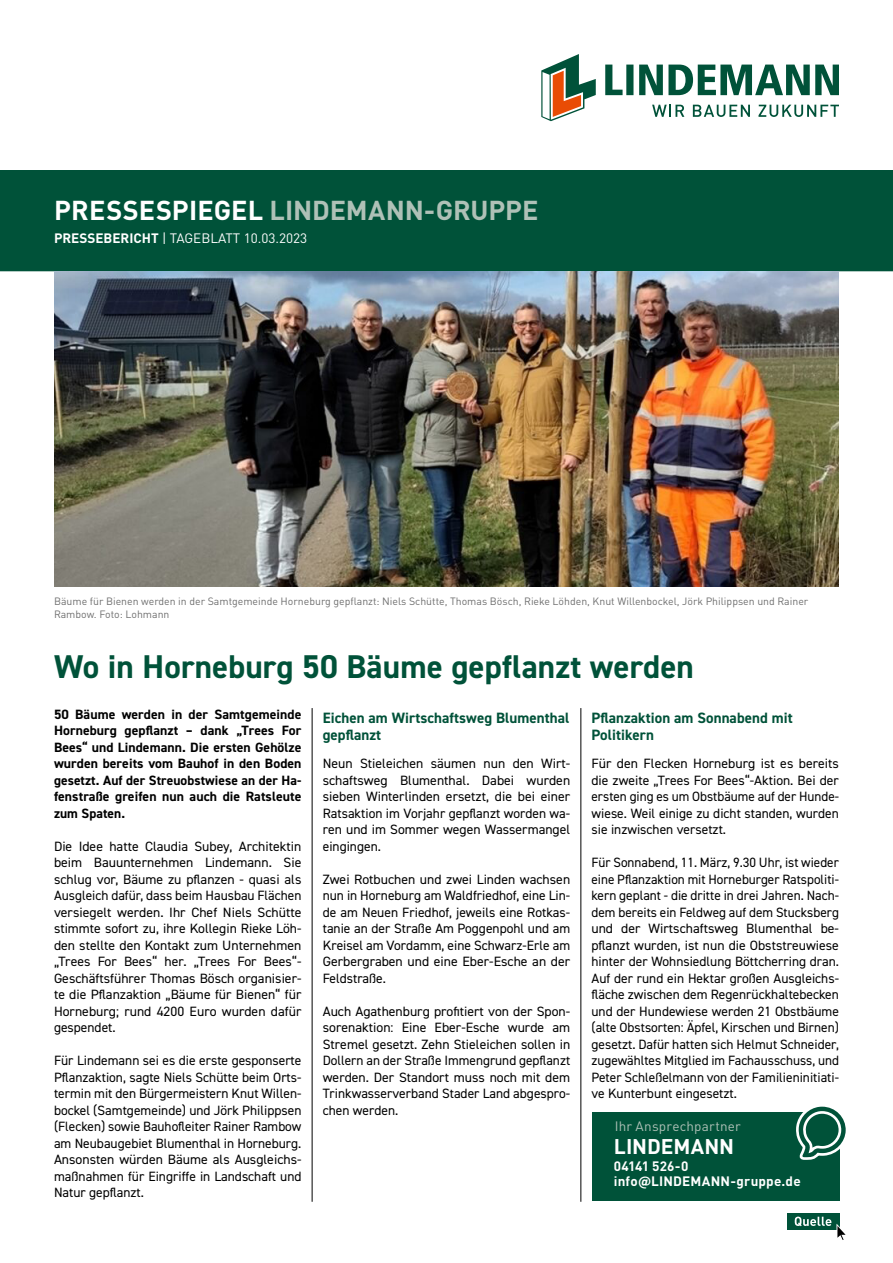
<style>
.page{position:relative;width:893px;height:1263px;background:#fff}
.page>*{position:absolute;margin:0;border:0;box-sizing:border-box;transform-origin:0 0}
.t1{font:700 33px "DIN2014";letter-spacing:.005em;color:#005239}
.t2{font:700 27px "DINOT";color:#afc1b7}
.t3{font:700 21px "DINOT";letter-spacing:-.005em;color:#fff}
.t4{font:700 15px/16.5px "DIN2014";letter-spacing:.005em;color:#005239}
.t5{font:13.5px/16.5px "DIN2014";color:#000;text-align:justify}
.t6{font:700 13.5px/16.5px "DIN2014";letter-spacing:.005em;color:#000;text-align:justify}
.t7{font:700 13.5px/14.7px "DINOT";letter-spacing:.01em;color:#fff}
.t8{font:13.5px "DINOT";color:#fff}
.t9{font:13.5px "DINOT";letter-spacing:.01em;color:#afc1b7}
.t10{font:10.5px/12.6px "DINOT";color:#6e6e6e}
.s1{color:#fff}
.s2{font-weight:700}
</style>
<div class="page">
<div style="left:0;top:171px;width:893px;height:101px;background:#005239"></div>
<svg style="left:605px;top:65px;width:234px;height:30px"></svg>
<svg style="left:652px;top:105px;width:32px;height:12px"></svg>
<svg style="left:693px;top:105px;width:57px;height:12px"></svg>
<svg style="left:758px;top:105px;width:81px;height:12px"></svg>
<svg style="left:541px;top:54px;width:55px;height:67px"></svg>
<hr style="left:312px;top:708px;width:1px;height:494px;background:#000">
<hr style="left:581px;top:708px;width:1px;height:494px;background:#000">
<svg style="left:0;top:271px;width:893px;height:1px"></svg>
<img style="left:54px;top:271px;width:785px;height:315px">
<div style="left:592px;top:1112px;width:247px;height:88px;background:#005239"></div>
<svg style="left:796px;top:1106px;width:50px;height:55px"></svg>
<div style="left:787px;top:1213px;width:52px;height:16px;background:#005239"></div>
<svg style="left:795px;top:1216px;width:36px;height:10px"></svg>
<svg style="left:837px;top:1224px;width:9px;height:16px"></svg>
<h2 class="t2" style="left:54px;top:193px;width:486px"><span class="s1">PRESSESPIEGEL</span> LINDEMANN-GRUPPE</h2>
<p class="t8" style="left:54px;top:229px;width:255px"><span class="s2">PRESSEBERICHT</span> | TAGEBLATT 10.03.2023</p>
<p class="t10" style="left:54px;top:595px;width:756px">Bäume für Bienen werden in der Samtgemeinde Horneburg gepflanzt: Niels Schütte, Thomas Bösch, Rieke Löhden, Knut Willenbockel, Jörk Philippsen und Rainer<br>Rambow. Foto: Lohmann</p>
<h1 class="t1" style="left:54px;top:645px;width:641px">Wo in Horneburg 50 Bäume gepflanzt werden</h1>
<p class="t6" style="left:54px;top:705px;width:249px">50 Bäume werden in der Samtgemeinde Horneburg gepflanzt – dank „Trees For Bees“ und Lindemann. Die ersten Gehölze wurden bereits vom Bauhof in den Boden gesetzt. Auf der Streuobstwiese an der Ha&shy;fenstraße greifen nun auch die Ratsleute zum Spaten.</p>
<p class="t5" style="left:54px;top:837px;width:249px">Die Idee hatte Claudia Subey, Architektin beim Bauunternehmen Lindemann. Sie schlug vor, Bäume zu pflanzen - quasi als Ausgleich dafür, dass beim Hausbau Flächen versiegelt werden. Ihr Chef Niels Schütte stimmte sofort zu, ihre Kollegin Rieke Löh&shy;den stellte den Kontakt zum Unternehmen „Trees For Bees“ her. „Trees For Bees“- Geschäftsführer Thomas Bösch organisier&shy;te die Pflanzaktion „Bäume für Bienen“ für Horneburg; rund 4200 Euro wurden dafür gespendet.</p>
<p class="t5" style="left:54px;top:1052px;width:249px">Für Lindemann sei es die erste gesponserte Pflanzaktion, sagte Niels Schütte beim Orts&shy;termin mit den Bürgermeistern Knut Willen&shy;bockel (Samtgemeinde) und Jörk Philippsen (Flecken) sowie Bauhofleiter Rainer Rambow am Neubaugebiet Blumenthal in Horneburg.<br>Ansonsten würden Bäume als Ausgleichs&shy;maßnahmen für Eingriffe in Landschaft und Natur gepflanzt.</p>
<p class="t4" style="left:323px;top:709px;width:248px">Eichen am Wirtschaftsweg Blumenthal gepflanzt</p>
<p class="t5" style="left:323px;top:755px;width:249px">Neun Stieleichen säumen nun den Wirt&shy;schaftsweg Blumenthal. Dabei wurden sieben Winterlinden ersetzt, die bei einer Ratsaktion im Vorjahr gepflanzt worden wa&shy;ren und im Sommer wegen Wassermangel eingingen.</p>
<p class="t5" style="left:323px;top:870px;width:249px">Zwei Rotbuchen und zwei Linden wachsen nun in Horneburg am Waldfriedhof, eine Lin&shy;de am Neuen Friedhof, jeweils eine Rotkas&shy;tanie an der Straße Am Poggenpohl und am Kreisel am Vordamm, eine Schwarz-Erle am Gerbergraben und eine Eber-Esche an der Feldstraße.</p>
<p class="t5" style="left:323px;top:1002px;width:249px">Auch Agathenburg profitiert von der Spon&shy;sorenaktion: Eine Eber-Esche wurde am Stremel gesetzt. Zehn Stieleichen sollen in Dollern an der Straße Immengrund gepflanzt werden. Der Standort muss noch mit dem Trinkwasserverband Stader Land abgespro&shy;chen werden.</p>
<p class="t4" style="left:591px;top:709px;width:203px">Pflanzaktion am Sonnabend mit<br>Politikern</p>
<p class="t5" style="left:591px;top:755px;width:249px">Für den Flecken Horneburg ist es bereits die zweite „Trees For Bees“-Aktion. Bei der ersten ging es um Obstbäume auf der Hunde&shy;wiese. Weil einige zu dicht standen, wurden sie inzwischen versetzt.</p>
<p class="t5" style="left:591px;top:854px;width:249px">Für Sonnabend, 11. März, 9.30 Uhr, ist wieder eine Pflanzaktion mit Horneburger Ratspoliti&shy;kern geplant - die dritte in drei Jahren. Nach&shy;dem bereits ein Feldweg auf dem Stucksberg und der Wirtschaftsweg Blumenthal be&shy;pflanzt wurden, ist nun die Obststreuwiese hinter der Wohnsiedlung Böttcherring dran.<br>Auf der rund ein Hektar großen Ausgleichs&shy;fläche zwischen dem Regenrückhaltebecken und der Hundewiese werden 21 Obstbäume (alte Obstsorten: Äpfel, Kirschen und Birnen) gesetzt. Dafür hatten sich Helmut Schneider, zugewähltes Mitglied im Fachausschuss, und Peter Schleßelmann von der Familieninitiati&shy;ve Kunterbunt eingesetzt.</p>
<p class="t9" style="left:615px;top:1118px;width:127px">Ihr Ansprechpartner</p>
<h3 class="t3" style="left:614px;top:1132px;width:122px">LINDEMANN</h3>
<p class="t7" style="left:614px;top:1159px;width:188px">04141 526-0 info@LINDEMANN-gruppe.de</p>
</div>
